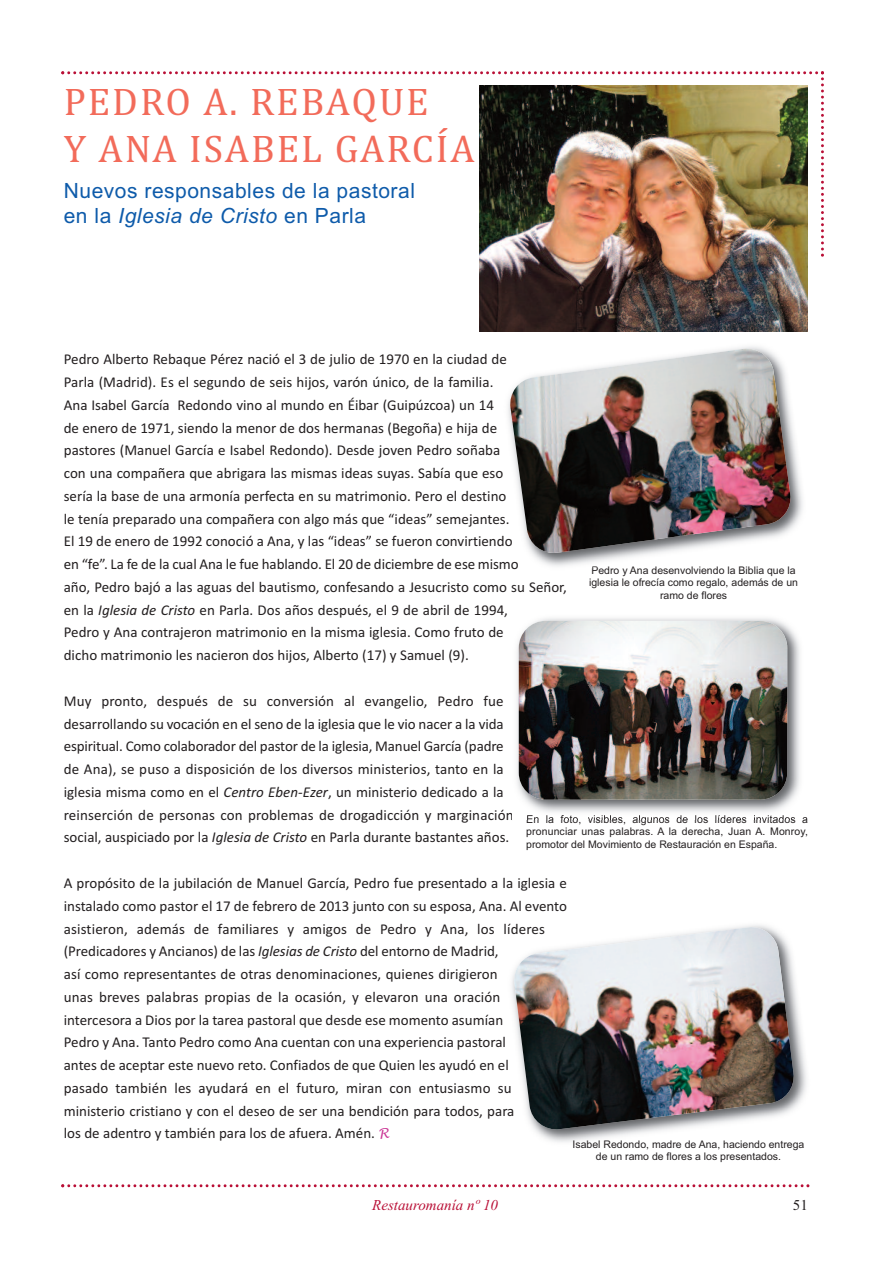
<style>
.page{position:relative;width:893px;height:1263px;background:#fff}
.page>*{position:absolute;margin:0;border:0;box-sizing:border-box;transform-origin:0 0}
.t1{font:39px/46.8px "Cambria";letter-spacing:.05em;color:#f26b5a}
.t2{font:21px/25.2px "Arial";letter-spacing:.025em;color:#0e5baa}
.t3{font:15px/22.8px "Calibri";color:#231f20}
.t4{font:italic 15px "Times New Roman";color:#b90f36}
.t5{font:15px "Times New Roman";color:#231f20}
.t6{font:10.5px/12.6px "Arial";color:#231f20;text-align:center}
.s1{font-style:italic}
.s2{font-family:"Lucida Handwriting";font-style:italic;font-size:13.5px;color:#ca3595}
</style>
<div class="page">
<svg style="left:61px;top:1184px;width:748px;height:3px"></svg>
<svg style="left:61px;top:71px;width:763px;height:186px"></svg>
<img style="left:512px;top:976px;width:295px;height:166px">
<img style="left:513px;top:925px;width:282px;height:206px">
<img style="left:479px;top:85px;width:329px;height:247px">
<img style="left:533px;top:346px;width:270px;height:223px">
<svg style="left:592px;top:566px;width:7px;height:2px"></svg>
<img style="left:508px;top:347px;width:284px;height:208px">
<img style="left:517px;top:618px;width:289px;height:201px">
<img style="left:527px;top:815px;width:78px;height:4px">
<img style="left:519px;top:621px;width:268px;height:179px;border-radius:27px">
<h1 class="t1" style="left:64px;top:79px;width:412px">PEDRO A. REBAQUE<br>Y ANA ISABEL GARCÍA</h1>
<h2 class="t2" style="left:64px;top:178px;width:353px">Nuevos responsables de la pastoral en la <span class="s1">Iglesia de Cristo</span> en Parla</h2>
<p class="t3" style="left:64px;top:348px;width:505px">Pedro Alberto Rebaque Pérez nació el 3 de julio de 1970 en la ciudad de<br>Parla (Madrid). Es el segundo de seis hijos, varón único, de la familia.<br>Ana Isabel García Redondo vino al mundo en Éibar (Guipúzcoa) un 14<br>de enero de 1971, siendo la menor de dos hermanas (Begoña) e hija de<br>pastores (Manuel García e Isabel Redondo). Desde joven Pedro soñaba<br>con una compañera que abrigara las mismas ideas suyas. Sabía que eso<br>sería la base de una armonía perfecta en su matrimonio. Pero el destino<br>le tenía preparado una compañera con algo más que “ideas” semejantes.<br>El 19 de enero de 1992 conoció a Ana, y las “ideas” se fueron convirtiendo<br>en “fe”. La fe de la cual Ana le fue hablando. El 20 de diciembre de ese mismo<br>año, Pedro bajó a las aguas del bautismo, confesando a Jesucristo como su Señor, en la <span class="s1">Iglesia de Cristo</span> en Parla. Dos años después, el 9 de abril de 1994,<br>Pedro y Ana contrajeron matrimonio en la misma iglesia. Como fruto de<br>dicho matrimonio les nacieron dos hijos, Alberto (17) y Samuel (9).</p>
<p class="t3" style="left:64px;top:689px;width:451px">Muy pronto, después de su conversión al evangelio, Pedro fue desarrollando su vocación en el seno de la iglesia que le vio nacer a la vida espiritual. Como colaborador del pastor de la iglesia, Manuel García (padre de Ana), se puso a disposición de los diversos ministerios, tanto en la iglesia misma como en el <span class="s1">Centro Eben-Ezer</span>, un ministerio dedicado a la reinserción de personas con problemas de drogadicción y marginación social, auspiciado por la <span class="s1">Iglesia de Cristo</span> en Parla durante bastantes años.</p>
<p class="t3" style="left:64px;top:871px;width:505px">A propósito de la jubilación de Manuel García, Pedro fue presentado a la iglesia e instalado como pastor el 17 de febrero de 2013 junto con su esposa, Ana. Al evento asistieron, además de familiares y amigos de Pedro y Ana, los líderes (Predicadores y Ancianos) de las <span class="s1">Iglesias de Cristo</span> del entorno de Madrid,<br>así como representantes de otras denominaciones, quienes dirigieron<br>unas breves palabras propias de la ocasión, y elevaron una oración intercesora a Dios por la tarea pastoral que desde ese momento asumían<br>Pedro y Ana. Tanto Pedro como Ana cuentan con una experiencia pastoral<br>antes de aceptar este nuevo reto. Confiados de que Quien les ayudó en el<br>pasado también les ayudará en el futuro, miran con entusiasmo su ministerio cristiano y con el deseo de ser una bendición para todos, para<br>los de adentro y también para los de afuera. Amén. <span class="s2">R</span></p>
<p class="t6" style="left:589px;top:564px;width:210px">Pedro y Ana desenvolviendo la Biblia que la iglesia le ofrecía como regalo, además de un ramo de flores</p>
<p class="t6" style="left:526px;top:813px;width:283px;text-align:justify">En la foto, visibles, algunos de los líderes invitados a pronunciar unas palabras. A la derecha, Juan A. Monroy, promotor del Movimiento de Restauración en España.</p>
<p class="t6" style="left:573px;top:1138px;width:233px">Isabel Redondo, madre de Ana, haciendo entrega de un ramo de flores a los presentados.</p>
<p class="t4" style="left:372px;top:1196px;width:127px">Restauromanía nº 10</p>
<p class="t5" style="left:793px;top:1196px;width:16px">51</p>
</div>
